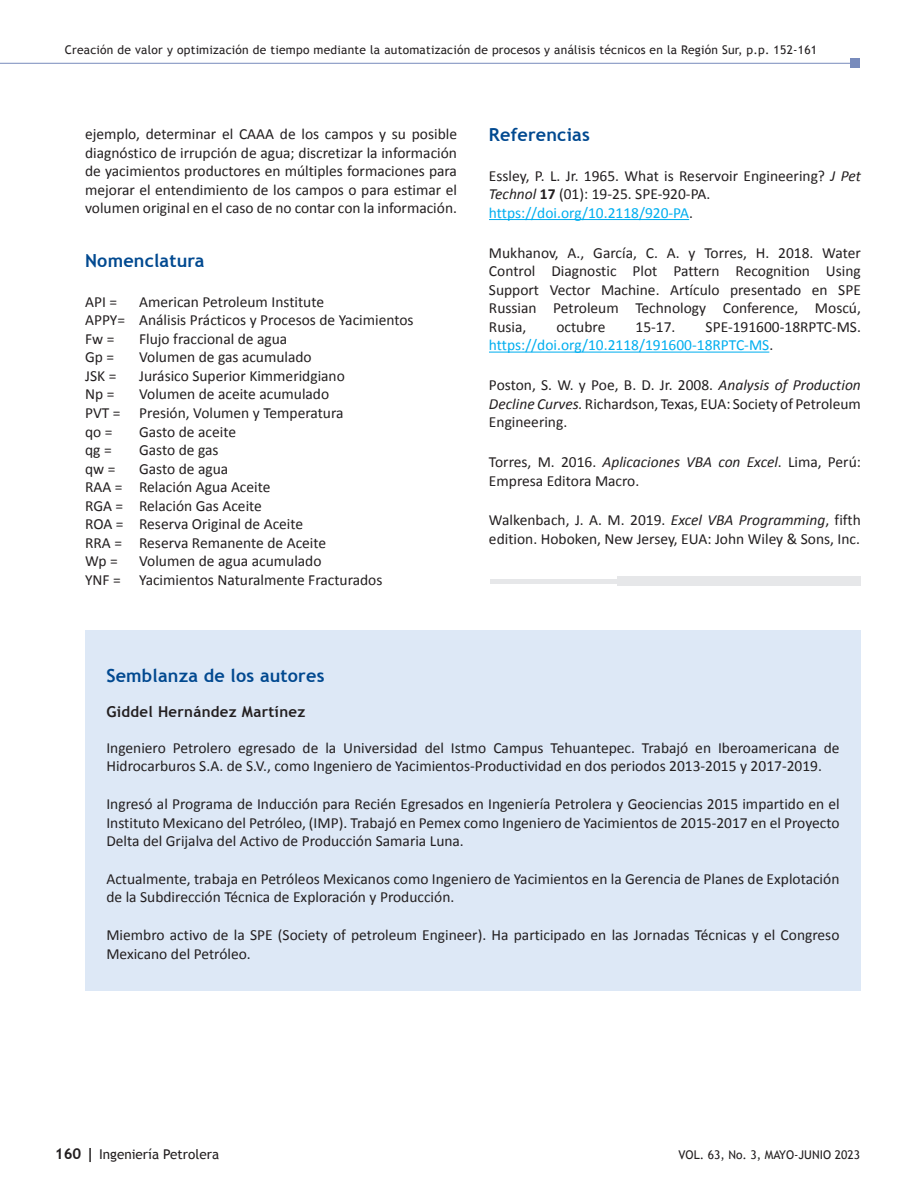
<style>
.page{position:relative;width:915px;height:1191px;background:#fff}
.page>*{position:absolute;margin:0;border:0;box-sizing:border-box;transform-origin:0 0}
.titulosCpoTexto{font:700 18px "Trebuchet MS";letter-spacing:.01em;color:#014990}
.cpoTxt{font:15.45px/18.6px "Calibri";color:#231f20}
.cpoTxt-2{font:15.45px/18.6px "Calibri";color:#00aeef}
.titulosCpoTexto-2{font:700 15px "Trebuchet MS";letter-spacing:.02em;color:#231f20}
.t1{font:13.5px "Trebuchet MS";color:#231f20}
.t2{font:12px "Trebuchet MS";letter-spacing:.02em;color:#231f20}
.t3{font:12px "Trebuchet MS";color:#231f20}
.s1{font-style:italic}
.s2{font-weight:700}
.s3{color:#00aeef}
.s4{color:#231f20}
.s5{font-weight:700;font-size:15px}
</style>
<div class="page">
<hr style="left:0;top:63px;width:854px;height:1px;background:#788bbc">
<div style="left:850px;top:59px;width:9px;height:9px;background:#788bbc"></div>
<hr style="left:489px;top:219px;width:200px;height:1px;background:#00aeef">
<hr style="left:489px;top:351px;width:280px;height:1px;background:#00aeef">
<div style="left:85px;top:630px;width:775px;height:360px;background:#dde8f6"></div>
<div style="left:617px;top:576px;width:243px;height:9px;background:#e6e7e9"></div>
<hr style="left:489px;top:579px;width:230px;height:4px;background:#e6e7e9">
<p class="t2" style="left:65px;top:43px;width:753px">Creación de valor y optimización de tiempo mediante la automatización de procesos y análisis técnicos en la Región Sur, p.p. 152-161</p>
<p class="cpoTxt" style="left:85px;top:124px;width:373px;text-align:justify">ejemplo, determinar el CAAA de los campos y su posible diagnóstico de irrupción de agua; discretizar la información de yacimientos productores en múltiples formaciones para mejorar el entendimiento de los campos o para estimar el volumen original en el caso de no contar con la información.</p>
<p class="titulosCpoTexto" style="left:85px;top:249px;width:121px">Nomenclatura</p>
<p class="cpoTxt" style="left:85px;top:291px;width:34px">API =</p>
<p class="cpoTxt" style="left:139px;top:291px;width:186px">American Petroleum Institute</p>
<p class="cpoTxt" style="left:85px;top:310px;width:330px">APPY= Análisis Prácticos y Procesos de Yacimientos</p>
<p class="cpoTxt" style="left:85px;top:329px;width:31px">Fw =</p>
<p class="cpoTxt" style="left:139px;top:329px;width:150px">Flujo fraccional de agua</p>
<p class="cpoTxt" style="left:85px;top:347px;width:31px">Gp =</p>
<p class="cpoTxt" style="left:139px;top:347px;width:174px">Volumen de gas acumulado</p>
<p class="cpoTxt" style="left:85px;top:366px;width:33px">JSK =</p>
<p class="cpoTxt" style="left:139px;top:366px;width:207px">Jurásico Superior Kimmeridgiano</p>
<p class="cpoTxt" style="left:85px;top:384px;width:31px">Np =</p>
<p class="cpoTxt" style="left:139px;top:384px;width:191px">Volumen de aceite acumulado</p>
<p class="cpoTxt" style="left:85px;top:403px;width:260px">PVT = Presión, Volumen y Temperatura</p>
<p class="cpoTxt" style="left:85px;top:421px;width:29px">qo =</p>
<p class="cpoTxt" style="left:139px;top:421px;width:98px">Gasto de aceite</p>
<p class="cpoTxt" style="left:85px;top:440px;width:28px">qg =</p>
<p class="cpoTxt" style="left:139px;top:440px;width:81px">Gasto de gas</p>
<p class="cpoTxt" style="left:85px;top:458px;width:32px">qw =</p>
<p class="cpoTxt" style="left:139px;top:458px;width:91px">Gasto de agua</p>
<p class="cpoTxt" style="left:85px;top:477px;width:187px">RAA = Relación Agua Aceite</p>
<p class="cpoTxt" style="left:85px;top:495px;width:178px">RGA = Relación Gas Aceite</p>
<p class="cpoTxt" style="left:85px;top:514px;width:219px">ROA = Reserva Original de Aceite</p>
<p class="cpoTxt" style="left:85px;top:532px;width:242px">RRA = Reserva Remanente de Aceite</p>
<p class="cpoTxt" style="left:85px;top:551px;width:34px">Wp =</p>
<p class="cpoTxt" style="left:139px;top:551px;width:184px">Volumen de agua acumulado</p>
<p class="cpoTxt" style="left:85px;top:570px;width:299px">YNF = Yacimientos Naturalmente Fracturados</p>
<p class="titulosCpoTexto" style="left:489px;top:123px;width:102px">Referencias</p>
<p class="cpoTxt" style="left:489px;top:165px;width:373px">Essley, P. L. Jr. 1965. What is Reservoir Engineering? <span class="s1">J Pet<br>Technol</span> <span class="s2">17</span> (01): 19-25. SPE-920-PA. <span class="s3">https://doi.org/10.2118/920-PA</span>.</p>
<p class="cpoTxt" style="left:489px;top:242px;width:373px;text-align:justify">Mukhanov, A., García, C. A. y Torres, H. 2018. Water Control Diagnostic Plot Pattern Recognition Using Support Vector Machine. Artículo presentado en SPE Russian Petroleum Technology Conference, Moscú, Rusia,</p>
<p class="cpoTxt" style="left:556px;top:317px;width:50px">octubre</p>
<p class="cpoTxt" style="left:635px;top:317px;width:41px">15-17.</p>
<p class="cpoTxt-2" style="left:489px;top:317px;width:373px;text-indent:216px"><span class="s4">SPE-191600-18RPTC-MS. </span>https://doi.org/10.2118/191600-18RPTC-MS<span class="s4">.</span></p>
<p class="cpoTxt" style="left:489px;top:375px;width:373px;text-align:justify">Poston, S. W. y Poe, B. D. Jr. 2008. <span class="s1">Analysis of Production Decline Curves.</span> Richardson, Texas, EUA: Society of Petroleum Engineering.</p>
<p class="cpoTxt" style="left:489px;top:452px;width:373px">Torres, M. 2016. <span class="s1">Aplicaciones VBA con Excel</span>. Lima, Perú:<br>Empresa Editora Macro.</p>
<p class="cpoTxt" style="left:489px;top:510px;width:373px">Walkenbach, J. A. M. 2019. <span class="s1">Excel VBA Programming</span>, fifth edition. Hoboken, New Jersey, EUA: John Wiley &amp; Sons, Inc.</p>
<p class="titulosCpoTexto" style="left:106px;top:664px;width:219px">Semblanza de los autores</p>
<p class="titulosCpoTexto-2" style="left:106px;top:702px;width:200px">Giddel Hernández Martínez</p>
<p class="cpoTxt" style="left:106px;top:737px;width:734px">Ingeniero Petrolero egresado de la Universidad del Istmo Campus Tehuantepec. Trabajó en Iberoamericana de<br>Hidrocarburos S.A. de S.V., como Ingeniero de Yacimientos-Productividad en dos periodos 2013-2015 y 2017-2019.</p>
<p class="cpoTxt" style="left:106px;top:793px;width:734px;text-align:justify">Ingresó al Programa de Inducción para Recién Egresados en Ingeniería Petrolera y Geociencias 2015 impartido en el Instituto Mexicano del Petróleo, (IMP). Trabajó en Pemex como Ingeniero de Yacimientos de 2015-2017 en el Proyecto Delta del Grijalva del Activo de Producción Samaria Luna.</p>
<p class="cpoTxt" style="left:106px;top:868px;width:734px">Actualmente, trabaja en Petróleos Mexicanos como Ingeniero de Yacimientos en la Gerencia de Planes de Explotación de la Subdirección Técnica de Exploración y Producción.</p>
<p class="cpoTxt" style="left:106px;top:924px;width:734px">Miembro activo de la SPE (Society of petroleum Engineer). Ha participado en las Jornadas Técnicas y el Congreso<br>Mexicano del Petróleo.</p>
<p class="t1" style="left:55px;top:1146px;width:166px"><span class="s5">160 |</span> Ingeniería Petrolera</p>
<p class="t3" style="left:678px;top:1147px;width:183px">VOL. 63, No. 3, MAYO-JUNIO 2023</p>
</div>
